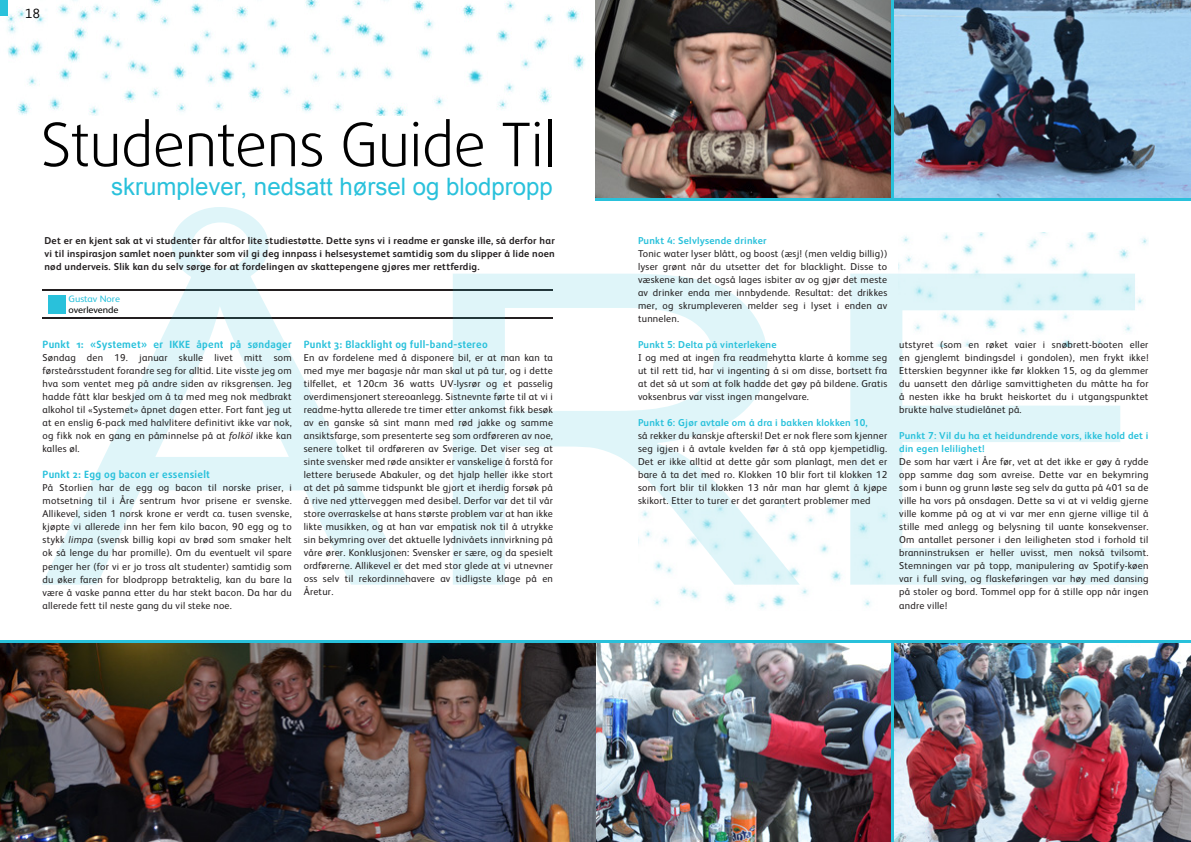
<style>
.page{position:relative;width:1191px;height:842px;background:#fff}
.page>*{position:absolute;margin:0;border:0;box-sizing:border-box;transform-origin:0 0}
.t1{font:434.5px "Arial";color:#29c1db;scale:1.27 1}
.t2{font:300 60px "Daxline Pro";letter-spacing:-.02em;color:#000}
.t3{font:24px "Arial";color:#29c1db}
.t4{font:14px "Corbel";color:#000}
.t5{font:10px/13px "FS Albert";letter-spacing:.025em;color:#231f20;text-align:justify}
.t6{font:700 10px/13px "FS Albert";letter-spacing:.025em;color:#231f20;text-align:justify}
.t7{font:700 10px/13px "FS Albert";letter-spacing:.025em;color:#29c1db}
.t8{font:700 10px "Daxline Pro";letter-spacing:.025em;color:#29c1db}
.t9{font:9.3px "FS Albert";color:#000;scale:1.08 1}
.t10{font:9.3px "FS Albert";color:#29c1db;scale:1.08 1}
.s1{font-style:italic}
</style>
<div class="page">
<img style="left:0;top:0;width:585px;height:116px">
<img style="left:638px;top:499px;width:249px;height:110px">
<img style="left:898px;top:232px;width:250px;height:114px">
<div style="left:48px;top:295px;width:18px;height:18px;background:#29c1db"></div>
<hr style="left:43px;top:289px;width:510px;height:2px;background:#231f20">
<hr style="left:43px;top:318px;width:510px;height:1px;background:#231f20">
<img style="left:595px;top:0;width:596px;height:198px">
<img style="left:893px;top:643px;width:298px;height:199px">
<img style="left:0;top:643px;width:891px;height:199px">
<hr style="left:891px;top:0;width:2px;height:201px;background:#29c1db">
<hr style="left:891px;top:640px;width:2px;height:202px;background:#29c1db">
<hr style="left:595px;top:198px;width:596px;height:3px;background:#29c1db">
<hr style="left:595px;top:640px;width:596px;height:3px;background:#29c1db">
<hr style="left:0;top:640px;width:595px;height:3px;background:#29c1db">
<div style="left:0;top:0;width:8px;height:15px;background:#29c1db"></div>
<h3 class="t4" style="left:26px;top:4px;width:16px">18</h3>
<h2 class="t2" style="left:41px;top:105px;width:517px">Studentens Guide Til</h2>
<h3 class="t3" style="left:111px;top:170px;width:443px">skrumplever, nedsatt hørsel og blodpropp</h3>
<h1 class="t1" style="left:43px;top:133px;width:892px">ÅRE</h1>
<p class="t6" style="left:44px;top:234px;width:512px">Det er en kjent sak at vi studenter får altfor lite studiestøtte. Dette syns vi i readme er ganske ille, så derfor har vi til inspirasjon samlet noen punkter som vil gi deg innpass i helsesystemet samtidig som du slipper å lide noen nød underveis. Slik kan du selv sørge for at fordelingen av skattepengene gjøres mer rettferdig.</p>
<p class="t7" style="left:638px;top:234px;width:130px">Punkt 4: Selvlysende drinker</p>
<p class="t5" style="left:638px;top:247px;width:251px">Tonic water lyser blått, og boost (æsj! (men veldig billig)) lyser grønt når du utsetter det for blacklight. Disse to væskene kan det også lages isbiter av og gjør det meste av drinker enda mer innbydende. Resultat: det drikkes mer, og skrumpleveren melder seg i lyset i enden av tunnelen.</p>
<p class="t7" style="left:638px;top:338px;width:140px">Punkt 5: Delta på vinterlekene</p>
<p class="t5" style="left:638px;top:351px;width:251px">I og med at ingen fra readmehytta klarte å komme seg ut til rett tid, har vi ingenting å si om disse, bortsett fra at det så ut som at folk hadde det gøy på bildene. Gratis voksenbrus var visst ingen mangelvare.</p>
<p class="t7" style="left:638px;top:416px;width:231px">Punkt 6: Gjør avtale om å dra i bakken klokken 10,</p>
<p class="t5" style="left:638px;top:429px;width:251px">så rekker du kanskje afterski! Det er nok flere som kjenner seg igjen i å avtale kvelden før å stå opp kjempetidlig.<br>Det er ikke alltid at dette går som planlagt, men det er bare å ta det med ro. Klokken 10 blir fort til klokken 12 som fort blir til klokken 13 når man har glemt å kjøpe skikort. Etter to turer er det garantert problemer med</p>
<p class="t10" style="left:68px;top:292px;width:49px">Gustav Nore</p>
<p class="t9" style="left:69px;top:303px;width:48px">overlevende</p>
<p class="t8" style="left:304px;top:338px;width:185px">Punkt 3: Blacklight og full-band-stereo</p>
<p class="t5" style="left:304px;top:351px;width:251px">En av fordelene med å disponere bil, er at man kan ta med mye mer bagasje når man skal ut på tur, og i dette tilfellet, et 120cm 36 watts UV-lysrør og et passelig overdimensjonert stereoanlegg. Sistnevnte førte til at vi i readme-hytta allerede tre timer etter ankomst fikk besøk av en ganske så sint mann med rød jakke og samme ansiktsfarge, som presenterte seg som ordføreren av noe, senere tolket til ordføreren av Sverige. Det viser seg at sinte svensker med røde ansikter er vanskelige å forstå for lettere berusede Abakuler, og det hjalp heller ikke stort at det på samme tidspunkt ble gjort et iherdig forsøk på å rive ned ytterveggen med desibel. Derfor var det til vår store overraskelse at hans største problem var at han ikke likte musikken, og at han var empatisk nok til å utrykke sin bekymring over det aktuelle lydnivåets innvirkning på våre ører. Konklusjonen: Svensker er sære, og da spesielt ordførerne. Allikevel er det med stor glede at vi utnevner oss selv til rekordinnehavere av tidligste klage på en Åretur.</p>
<p class="t8" style="left:43px;top:338px;width:251px">Punkt 1: «Systemet» er IKKE åpent på søndager</p>
<p class="t5" style="left:43px;top:351px;width:251px">Søndag den 19. januar skulle livet mitt som førsteårsstudent forandre seg for alltid. Lite visste jeg om hva som ventet meg på andre siden av riksgrensen. Jeg hadde fått klar beskjed om å ta med meg nok medbrakt alkohol til «Systemet» åpnet dagen etter. Fort fant jeg ut at en enslig 6-pack med halvlitere definitivt ikke var nok, og fikk nok en gang en påminnelse på at <span class="s1">folköl</span> ikke kan kalles øl.</p>
<p class="t8" style="left:43px;top:468px;width:169px">Punkt 2: Egg og bacon er essensielt</p>
<p class="t5" style="left:43px;top:481px;width:251px">På Storlien har de egg og bacon til norske priser, i motsetning til i Åre sentrum hvor prisene er svenske.<br>Allikevel, siden 1 norsk krone er verdt ca. tusen svenske, kjøpte vi allerede inn her fem kilo bacon, 90 egg og to stykk <span class="s1">limpa</span> (svensk billig kopi av brød som smaker helt ok så lenge du har promille). Om du eventuelt vil spare penger her (for vi er jo tross alt studenter) samtidig som du øker faren for blodpropp betraktelig, kan du bare la være å vaske panna etter du har stekt bacon. Da har du allerede fett til neste gang du vil steke noe.</p>
<p class="t5" style="left:899px;top:338px;width:251px">utstyret (som en røket vaier i snøbrett-booten eller en gjenglemt bindingsdel i gondolen), men frykt ikke!<br>Etterskien begynner ikke før klokken 15, og da glemmer du uansett den dårlige samvittigheten du måtte ha for å nesten ikke ha brukt heiskortet du i utgangspunktet brukte halve studielånet på.</p>
<p class="t7" style="left:899px;top:429px;width:251px">Punkt 7: Vil du ha et heidundrende vors, ikke hold det i din egen lelilighet!</p>
<p class="t5" style="left:899px;top:455px;width:251px">De som har vært i Åre før, vet at det ikke er gøy å rydde opp samme dag som avreise. Dette var en bekymring som i bunn og grunn løste seg selv da gutta på 401 sa de ville ha vors på onsdagen. Dette sa vi at vi veldig gjerne ville komme på og at vi var mer enn gjerne villige til å stille med anlegg og belysning til uante konsekvenser.<br>Om antallet personer i den leiligheten stod i forhold til branninstruksen er heller uvisst, men nokså tvilsomt.<br>Stemningen var på topp, manipulering av Spotify-køen var i full sving, og flaskeføringen var høy med dansing på stoler og bord. Tommel opp for å stille opp når ingen andre ville!</p>
</div>
